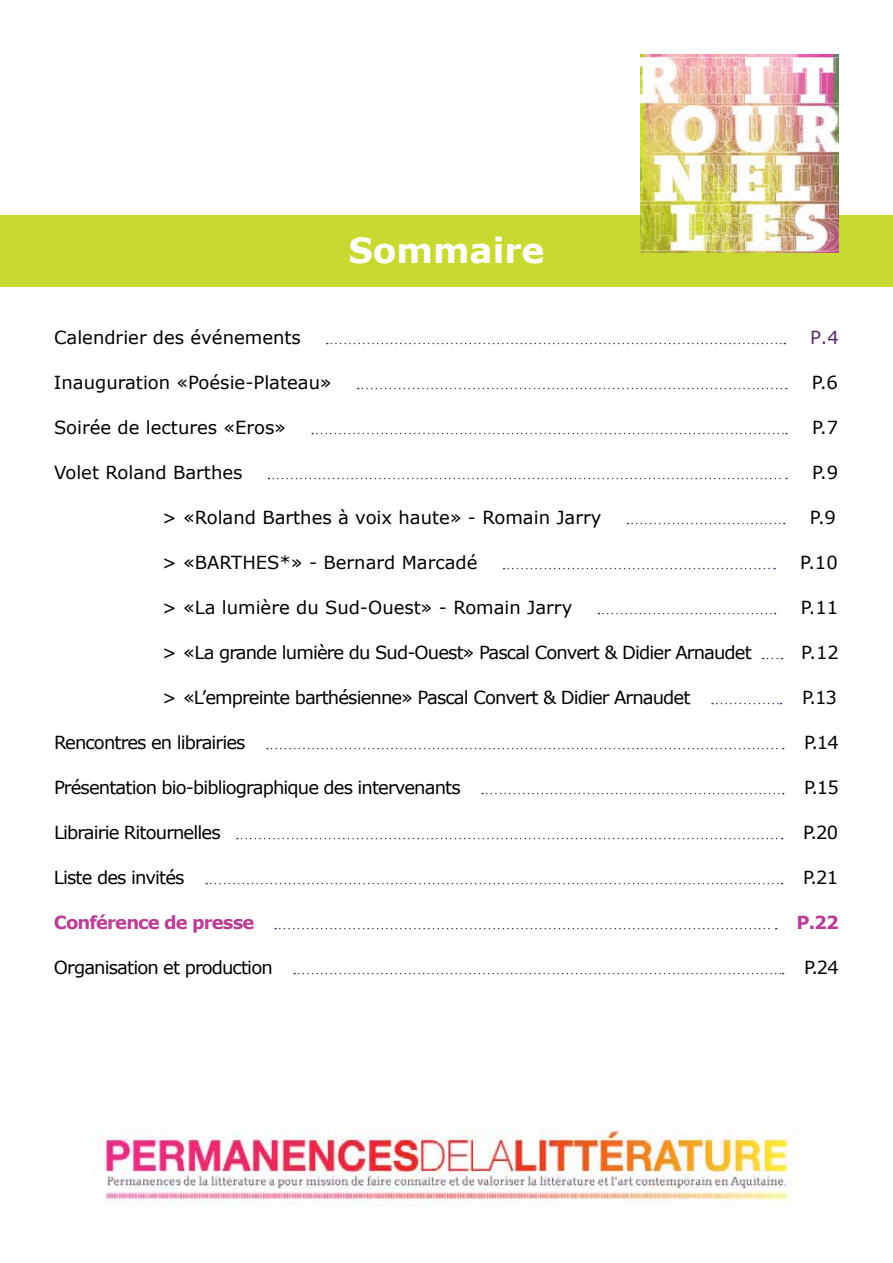
<style>
.page{position:relative;width:893px;height:1263px;background:#fff}
.page>*{position:absolute;margin:0;border:0;box-sizing:border-box;transform-origin:0 0}
.t1{font:700 34.5px "Verdana";color:#fff}
.t2{font:18px "Verdana";letter-spacing:-.05em;color:#000}
.t3{font:18px "Verdana";color:#000}
.t4{font:700 18px "Verdana";letter-spacing:-.05em;color:#b93e96}
.t5{font:18px "Verdana";color:#522b62}
</style>
<div class="page">
<div style="left:0;top:215px;width:892px;height:72px;background:#c8da32"></div>
<img style="left:100px;top:1128px;width:700px;height:78px">
<svg style="left:327px;top:343px;width:458px;height:1px"></svg>
<svg style="left:358px;top:388px;width:429px;height:1px"></svg>
<svg style="left:312px;top:433px;width:475px;height:1px"></svg>
<svg style="left:269px;top:478px;width:518px;height:1px"></svg>
<svg style="left:627px;top:523px;width:158px;height:1px"></svg>
<svg style="left:503px;top:568px;width:272px;height:1px"></svg>
<svg style="left:598px;top:613px;width:178px;height:1px"></svg>
<svg style="left:712px;top:703px;width:69px;height:1px"></svg>
<svg style="left:267px;top:748px;width:517px;height:1px"></svg>
<svg style="left:482px;top:793px;width:302px;height:1px"></svg>
<svg style="left:237px;top:838px;width:546px;height:1px"></svg>
<svg style="left:206px;top:883px;width:577px;height:1px"></svg>
<svg style="left:275px;top:928px;width:502px;height:1px"></svg>
<svg style="left:294px;top:973px;width:490px;height:1px"></svg>
<img style="left:640px;top:54px;width:199px;height:198px">
<h1 class="t1" style="left:348px;top:228px;width:198px">Sommaire</h1>
<p class="t3" style="left:54px;top:326px;width:248px">Calendrier des événements</p>
<p class="t5" style="left:810px;top:326px;width:30px">P.4</p>
<p class="t3" style="left:54px;top:371px;width:279px">Inauguration «Poésie-Plateau»</p>
<p class="t2" style="left:812px;top:371px;width:28px">P.6</p>
<p class="t3" style="left:54px;top:416px;width:234px">Soirée de lectures «Eros»</p>
<p class="t2" style="left:812px;top:416px;width:28px">P.7</p>
<p class="t3" style="left:54px;top:461px;width:190px">Volet Roland Barthes</p>
<p class="t2" style="left:812px;top:461px;width:28px">P.9</p>
<p class="t3" style="left:162px;top:506px;width:441px">&gt; «Roland Barthes à voix haute» - Romain Jarry</p>
<p class="t2" style="left:810px;top:506px;width:28px">P.9</p>
<p class="t3" style="left:162px;top:551px;width:317px">&gt; «BARTHES*» - Bernard Marcadé</p>
<p class="t2" style="left:800px;top:551px;width:39px">P.10</p>
<p class="t3" style="left:162px;top:596px;width:412px">&gt; «La lumière du Sud-Ouest» - Romain Jarry</p>
<p class="t2" style="left:801px;top:596px;width:39px">P.11</p>
<p class="t2" style="left:162px;top:641px;width:591px">&gt; «La grande lumière du Sud-Ouest» Pascal Convert &amp; Didier Arnaudet</p>
<p class="t2" style="left:801px;top:641px;width:39px">P.12</p>
<p class="t2" style="left:162px;top:686px;width:530px">&gt; «L’empreinte barthésienne» Pascal Convert &amp; Didier Arnaudet</p>
<p class="t2" style="left:802px;top:686px;width:36px">P.13</p>
<p class="t2" style="left:54px;top:731px;width:193px">Rencontres en librairies</p>
<p class="t2" style="left:804px;top:731px;width:36px">P.14</p>
<p class="t2" style="left:54px;top:776px;width:408px">Présentation bio-bibliographique des intervenants</p>
<p class="t2" style="left:804px;top:776px;width:36px">P.15</p>
<p class="t2" style="left:54px;top:821px;width:168px">Librairie Ritournelles</p>
<p class="t2" style="left:803px;top:821px;width:36px">P.20</p>
<p class="t2" style="left:54px;top:866px;width:132px">Liste des invités</p>
<p class="t2" style="left:803px;top:866px;width:36px">P.21</p>
<p class="t4" style="left:54px;top:911px;width:202px">Conférence de presse</p>
<p class="t4" style="left:796px;top:911px;width:44px">P.22</p>
<p class="t2" style="left:54px;top:956px;width:220px">Organisation et production</p>
<p class="t2" style="left:804px;top:956px;width:36px">P.24</p>
</div>
